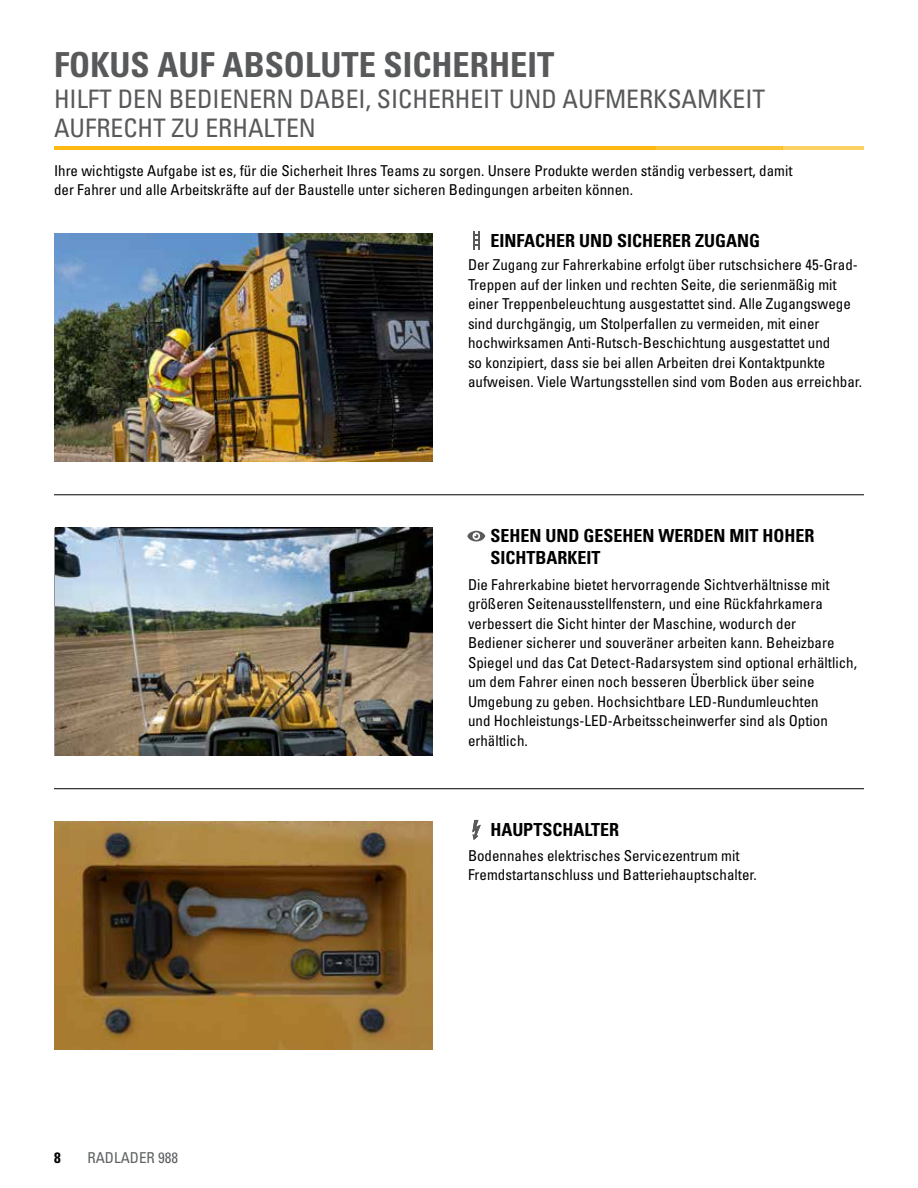
<style>
.page{position:relative;width:918px;height:1188px;background:#fff}
.page>*{position:absolute;margin:0;border:0;box-sizing:border-box;transform-origin:0 0}
.t1{font:700 condensed 34.5px "Univers LT Std";color:#58595b}
.t2{font:condensed 25.5px/28.5px "Univers LT Std";color:#58595b}
.t3{font:700 condensed 18px/21.6px "Univers LT Std";color:#000}
.t4{font:condensed 15px/19.5px "Univers LT Std";color:#000}
.t5{font:condensed 15px "Univers LT Std";color:#5e6263}
.t6{font:700 condensed 15px "Univers LT Std";color:#000}
</style>
<div class="page">
<img style="left:54px;top:234px;width:379px;height:228px">
<img style="left:56px;top:528px;width:377px;height:228px">
<hr style="left:54px;top:146px;width:601px;height:4px;background:#fdba12">
<hr style="left:654px;top:146px;width:128px;height:4px;background:#fdc436">
<hr style="left:782px;top:146px;width:82px;height:4px;background:#fdd265">
<img style="left:54px;top:822px;width:379px;height:228px">
<hr style="left:54px;top:495px;width:810px;height:1px;background:#000">
<hr style="left:54px;top:788px;width:810px;height:1px;background:#000">
<svg style="left:467px;top:531px;width:18px;height:10px"></svg>
<svg style="left:473px;top:231px;width:7px;height:19px"></svg>
<svg style="left:473px;top:820px;width:7px;height:19px"></svg>
<h1 class="t1" style="left:54px;top:43px;width:502px">FOKUS AUF ABSOLUTE SICHERHEIT</h1>
<h2 class="t2" style="left:54px;top:85px;width:713px">HILFT DEN BEDIENERN DABEI, SICHERHEIT UND AUFMERKSAMKEIT<br>AUFRECHT ZU ERHALTEN</h2>
<p class="t4" style="left:54px;top:161px;width:740px">Ihre wichtigste Aufgabe ist es, für die Sicherheit Ihres Teams zu sorgen. Unsere Produkte werden ständig verbessert, damit der Fahrer und alle Arbeitskräfte auf der Baustelle unter sicheren Bedingungen arbeiten können.</p>
<p class="t3" style="left:490px;top:230px;width:271px">EINFACHER UND SICHERER ZUGANG</p>
<p class="t4" style="left:468px;top:255px;width:396px">Der Zugang zur Fahrerkabine erfolgt über rutschsichere 45-Grad-Treppen auf der linken und rechten Seite, die serienmäßig mit einer Treppenbeleuchtung ausgestattet sind. Alle Zugangswege sind durchgängig, um Stolperfallen zu vermeiden, mit einer hochwirksamen Anti-Rutsch-Beschichtung ausgestattet und<br>so konzipiert, dass sie bei allen Arbeiten drei Kontaktpunkte aufweisen. Viele Wartungsstellen sind vom Boden aus erreichbar.</p>
<p class="t3" style="left:490px;top:525px;width:326px">SEHEN UND GESEHEN WERDEN MIT HOHER<br>SICHTBARKEIT</p>
<p class="t4" style="left:468px;top:574px;width:391px">Die Fahrerkabine bietet hervorragende Sichtverhältnisse mit größeren Seitenausstellfenstern, und eine Rückfahrkamera verbessert die Sicht hinter der Maschine, wodurch der<br>Bediener sicherer und souveräner arbeiten kann. Beheizbare Spiegel und das Cat Detect-Radarsystem sind optional erhältlich, um dem Fahrer einen noch besseren Überblick über seine Umgebung zu geben. Hochsichtbare LED-Rundumleuchten<br>und Hochleistungs-LED-Arbeitsscheinwerfer sind als Option erhältlich.</p>
<p class="t6" style="left:54px;top:1149px;width:8px">8</p>
<p class="t5" style="left:87px;top:1149px;width:92px">RADLADER 988</p>
<p class="t3" style="left:490px;top:819px;width:130px">HAUPTSCHALTER</p>
<p class="t4" style="left:468px;top:845px;width:290px">Bodennahes elektrisches Servicezentrum mit<br>Fremdstartanschluss und Batteriehauptschalter.</p>
</div>
